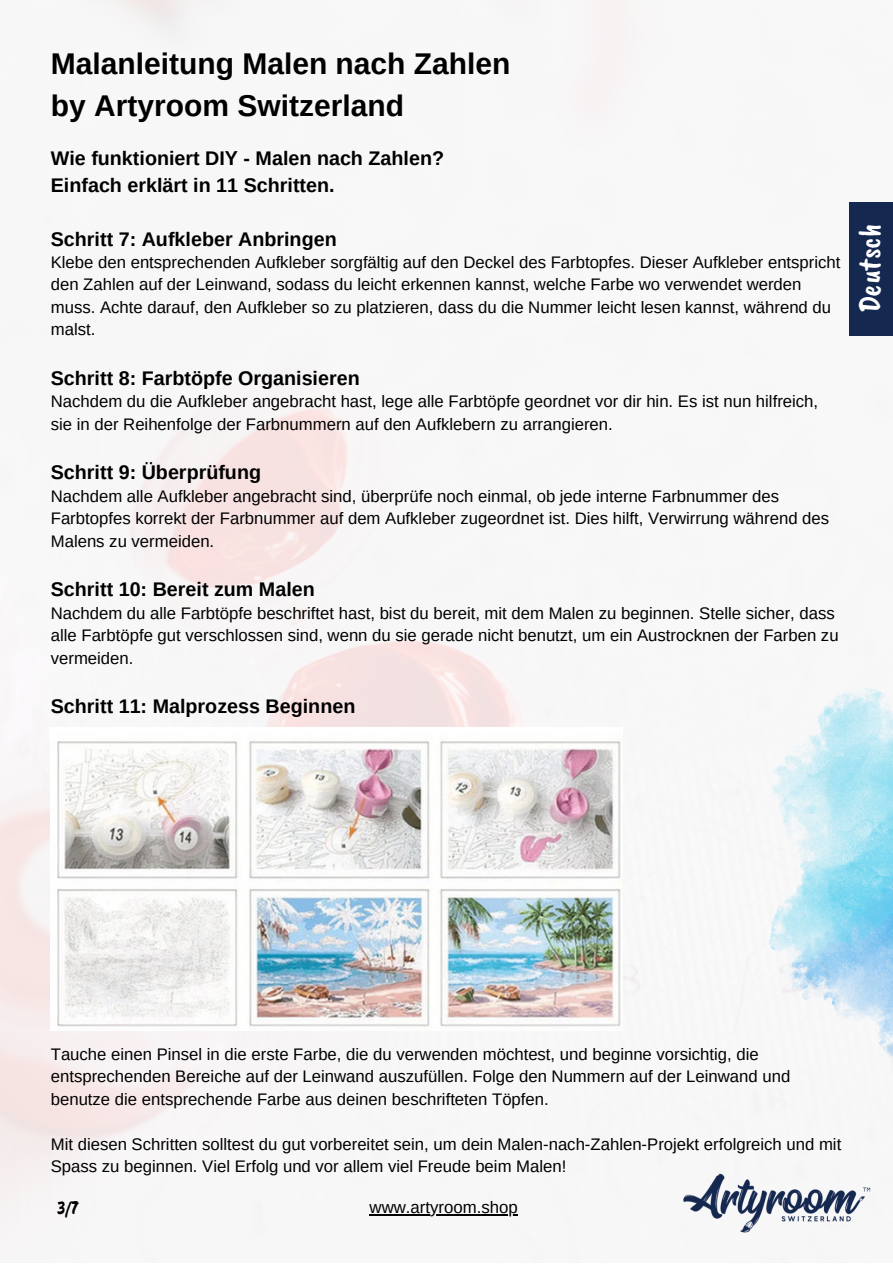
<style>
.page{position:relative;width:893px;height:1264px;background:#fff}
.page>*{position:absolute;margin:0;border:0;box-sizing:border-box;transform-origin:0 0}
.t1{font:31.65px "Caveat Brush";color:#fff}
.t2{font:700 30px/41.5px "Arimo";color:#000}
.t3{font:700 19.65px "Arimo";color:#000}
.t4{font:19.65px "Caveat Brush";color:#000}
.t5{font:16.8px "Arimo";color:#000}
.t6{font:16.65px/22.5px "Arimo";color:#000}
</style>
<div class="page">
<img style="left:0;top:0;width:892px;height:1262px">
<div style="left:848px;top:202px;width:44px;height:133px;background:#15284f"></div>
<img style="left:681px;top:1173px;width:192px;height:61px">
<img style="left:51px;top:727px;width:571px;height:303px">
<img style="left:767px;top:682px;width:125px;height:393px">
<hr style="left:369px;top:1214px;width:149px;height:1px;background:#000">
<p class="t2" style="left:51px;top:43px;width:461px">Malanleitung Malen nach Zahlen by Artyroom Switzerland</p>
<p class="t3" style="left:51px;top:147px;width:395px">Wie funktioniert DIY - Malen nach Zahlen?</p>
<p class="t3" style="left:51px;top:174px;width:285px">Einfach erklärt in 11 Schritten.</p>
<p class="t3" style="left:51px;top:228px;width:287px">Schritt 7: Aufkleber Anbringen</p>
<p class="t6" style="left:51px;top:251px;width:791px">Klebe den entsprechenden Aufkleber sorgfältig auf den Deckel des Farbtopfes. Dieser Aufkleber entspricht den Zahlen auf der Leinwand, sodass du leicht erkennen kannst, welche Farbe wo verwendet werden muss. Achte darauf, den Aufkleber so zu platzieren, dass du die Nummer leicht lesen kannst, während du malst.</p>
<p class="t3" style="left:51px;top:367px;width:310px">Schritt 8: Farbtöpfe Organisieren</p>
<p class="t6" style="left:51px;top:390px;width:768px">Nachdem du die Aufkleber angebracht hast, lege alle Farbtöpfe geordnet vor dir hin. Es ist nun hilfreich, sie in der Reihenfolge der Farbnummern auf den Aufklebern zu arrangieren.</p>
<p class="t3" style="left:51px;top:461px;width:212px">Schritt 9: Überprüfung</p>
<p class="t6" style="left:51px;top:485px;width:779px">Nachdem alle Aufkleber angebracht sind, überprüfe noch einmal, ob jede interne Farbnummer des<br>Farbtopfes korrekt der Farbnummer auf dem Aufkleber zugeordnet ist. Dies hilft, Verwirrung während des<br>Malens zu vermeiden.</p>
<p class="t3" style="left:51px;top:578px;width:265px">Schritt 10: Bereit zum Malen</p>
<p class="t6" style="left:51px;top:602px;width:789px">Nachdem du alle Farbtöpfe beschriftet hast, bist du bereit, mit dem Malen zu beginnen. Stelle sicher, dass alle Farbtöpfe gut verschlossen sind, wenn du sie gerade nicht benutzt, um ein Austrocknen der Farben zu vermeiden.</p>
<p class="t3" style="left:51px;top:695px;width:306px">Schritt 11: Malprozess Beginnen</p>
<p class="t1" style="left:849px;top:313px;width:91px;rotate:-90deg">Deutsch</p>
<p class="t6" style="left:51px;top:1042px;width:741px">Tauche einen Pinsel in die erste Farbe, die du verwenden möchtest, und beginne vorsichtig, die entsprechenden Bereiche auf der Leinwand auszufüllen. Folge den Nummern auf der Leinwand und benutze die entsprechende Farbe aus deinen beschrifteten Töpfen.</p>
<p class="t6" style="left:51px;top:1132px;width:792px">Mit diesen Schritten solltest du gut vorbereitet sein, um dein Malen-nach-Zahlen-Projekt erfolgreich und mit<br>Spass zu beginnen. Viel Erfolg und vor allem viel Freude beim Malen!</p>
<p class="t4" style="left:57px;top:1195px;width:23px">3/7</p>
<p class="t5" style="left:369px;top:1197px;width:150px">www.artyroom.shop</p>
</div>
